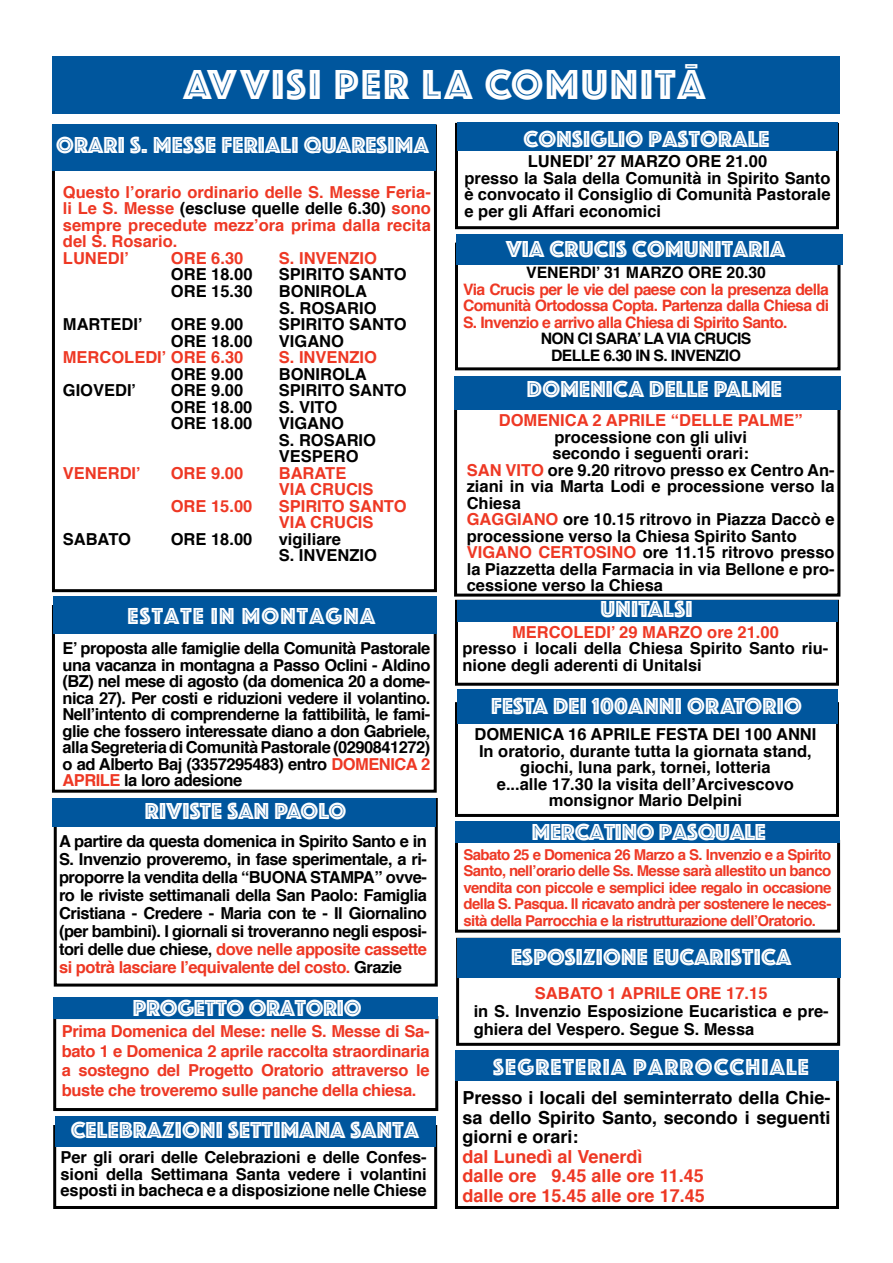
<style>
.page{position:relative;width:893px;height:1263px;background:#fff}
.page>*{position:absolute;margin:0;border:0;box-sizing:border-box;transform-origin:0 0}
.t1{font:43.5px "Phosphate Inline";letter-spacing:.05em;color:#fff}
.t2{font:24px "Phosphate Inline";letter-spacing:.01em;color:#fff}
.t3{font:24px "Phosphate Inline";letter-spacing:.05em;color:#fff}
.t4{font:24px "Phosphate Inline";letter-spacing:-.01em;color:#fff}
.t5{font:700 18px/19.5px "Helvetica";color:#000;text-align:justify}
.t6{font:700 18px/19.5px "Helvetica";color:#ee3824}
.t7{font:700 16.5px/16.5px "Helvetica";color:#000}
.t8{font:700 16.5px/16.5px "Helvetica";color:#ee3824}
.t9{font:700 15.75px/16.5px "Helvetica";letter-spacing:-.04em;color:#ee3824;text-align:justify}
.t10{font:700 15.75px/16.5px "Helvetica";letter-spacing:-.04em;color:#000;text-align:center}
.t11{font:700 15.75px "Helvetica";color:#000}
.t12{font:700 15px/16.5px "Helvetica";letter-spacing:-.04em;color:#ee3824;text-align:justify}
.s1{color:#000}
.s2{color:#ee3824}
</style>
<div class="page">
<div style="left:52px;top:56px;width:788px;height:58px;background:#00569d"></div>
<div style="left:455px;top:1058px;width:384px;height:151px;border:3px solid #000"></div>
<div style="left:455px;top:1050px;width:383px;height:31px;background:#00569d"></div>
<div style="left:52px;top:124px;width:385px;height:468px;border:3px solid #000"></div>
<div style="left:53px;top:124px;width:383px;height:47px;background:#00569d"></div>
<div style="left:54px;top:798px;width:384px;height:188px;border:3px solid #000"></div>
<div style="left:53px;top:798px;width:383px;height:29px;background:#00569d"></div>
<div style="left:456px;top:938px;width:384px;height:108px;border:3px solid #000"></div>
<div style="left:457px;top:938px;width:383px;height:40px;background:#00569d"></div>
<div style="left:455px;top:840px;width:385px;height:93px;border:3px solid #000"></div>
<div style="left:455px;top:821px;width:385px;height:21px;background:#00569d"></div>
<div style="left:52px;top:605px;width:385px;height:188px;border:3px solid #000"></div>
<div style="left:53px;top:597px;width:383px;height:37px;background:#00569d"></div>
<div style="left:454px;top:390px;width:386px;height:207px;border:3px solid #000"></div>
<div style="left:454px;top:376px;width:386px;height:33px;background:#00569d"></div>
<div style="left:455px;top:243px;width:385px;height:127px;border:3px solid #000"></div>
<div style="left:456px;top:234px;width:387px;height:30px;background:#00569d"></div>
<div style="left:455px;top:702px;width:384px;height:115px;border:3px solid #000"></div>
<div style="left:457px;top:689px;width:381px;height:35px;background:#00569d"></div>
<div style="left:455px;top:123px;width:384px;height:106px;border:3px solid #000"></div>
<div style="left:457px;top:123px;width:381px;height:28px;background:#00569d"></div>
<div style="left:455px;top:600px;width:384px;height:86px;border:3px solid #000"></div>
<div style="left:457px;top:600px;width:381px;height:21px;background:#00569d"></div>
<div style="left:53px;top:1125px;width:384px;height:84px;border:3px solid #000"></div>
<div style="left:55px;top:1116px;width:381px;height:31px;background:#00569d"></div>
<div style="left:53px;top:1016px;width:385px;height:95px;border:3px solid #000"></div>
<div style="left:53px;top:997px;width:385px;height:21px;background:#00569d"></div>
<h1 class="t1" style="left:184px;top:54px;width:523px">AVVISI PER LA COMUNITĀ</h1>
<h2 class="t2" style="left:56px;top:128px;width:374px">ORARI S. MESSE FERIALI QUARESIMA</h2>
<p class="t8" style="left:63px;top:184px;width:369px">Questo l’orario ordinario delle S. Messe Feria&shy;li Le S. Messe <span class="s1">(escluse quelle delle 6.30)</span> sono sempre precedute mezz’ora prima dalla recita del S. Rosario.<br>LUNEDI’</p>
<p class="t8" style="left:171px;top:250px;width:74px">ORE 6.30</p>
<p class="t8" style="left:279px;top:250px;width:100px">S. INVENZIO</p>
<p class="t7" style="left:171px;top:267px;width:83px">ORE 18.00</p>
<p class="t7" style="left:279px;top:267px;width:129px">SPIRITO SANTO</p>
<p class="t7" style="left:171px;top:283px;width:83px">ORE 15.30</p>
<p class="t7" style="left:279px;top:283px;width:99px">BONIROLA<br>S. ROSARIO</p>
<p class="t7" style="left:63px;top:316px;width:81px">MARTEDI’</p>
<p class="t7" style="left:171px;top:316px;width:74px">ORE 9.00</p>
<p class="t7" style="left:279px;top:316px;width:129px">SPIRITO SANTO</p>
<p class="t7" style="left:171px;top:333px;width:83px">ORE 18.00</p>
<p class="t7" style="left:279px;top:333px;width:67px">VIGANO</p>
<p class="t8" style="left:63px;top:349px;width:182px">MERCOLEDI’ ORE 6.30</p>
<p class="t8" style="left:279px;top:349px;width:100px">S. INVENZIO</p>
<p class="t7" style="left:171px;top:366px;width:74px">ORE 9.00</p>
<p class="t7" style="left:279px;top:366px;width:89px">BONIROLA</p>
<p class="t7" style="left:63px;top:382px;width:75px">GIOVEDI’</p>
<p class="t7" style="left:171px;top:382px;width:74px">ORE 9.00</p>
<p class="t7" style="left:279px;top:382px;width:129px">SPIRITO SANTO</p>
<p class="t7" style="left:171px;top:399px;width:83px">ORE 18.00</p>
<p class="t7" style="left:279px;top:399px;width:60px">S. VITO</p>
<p class="t7" style="left:171px;top:415px;width:83px">ORE 18.00</p>
<p class="t7" style="left:279px;top:415px;width:99px">VIGANO<br>S. ROSARIO<br>VESPERO</p>
<p class="t8" style="left:63px;top:465px;width:79px">VENERDI’</p>
<p class="t8" style="left:171px;top:465px;width:74px">ORE 9.00</p>
<p class="t8" style="left:279px;top:465px;width:96px">BARATE<br>VIA CRUCIS</p>
<p class="t8" style="left:171px;top:498px;width:83px">ORE 15.00</p>
<p class="t8" style="left:279px;top:498px;width:129px">SPIRITO SANTO<br>VIA CRUCIS</p>
<p class="t7" style="left:63px;top:531px;width:70px">SABATO</p>
<p class="t7" style="left:171px;top:531px;width:83px">ORE 18.00</p>
<p class="t7" style="left:279px;top:531px;width:100px">vigiliare<br>S. INVENZIO</p>
<h2 class="t3" style="left:128px;top:598px;width:249px">ESTATE IN MONTAGNA</h2>
<p class="t7" style="left:62px;top:640px;width:369px;text-align:justify">E’ proposta alle famiglie della Comunità Pastorale una vacanza in montagna a Passo Oclini - Aldino (BZ) nel mese di agosto (da domenica 20 a dome&shy;nica 27). Per costi e riduzioni vedere il volantino.<br>Nell’intento di comprenderne la fattibilità, le fami&shy;glie che fossero interessate diano a don Gabriele, alla Segreteria di Comunità Pastorale (0290841272) o ad Alberto Baj (3357295483) entro <span class="s2">DOMENICA 2<br>APRILE</span> la loro adesione</p>
<h2 class="t2" style="left:145px;top:794px;width:203px">RIVISTE SAN PAOLO</h2>
<p class="t7" style="left:59px;top:832px;width:369px;line-height:18px;text-align:justify">A partire da questa domenica in Spirito Santo e in S. Invenzio proveremo, in fase sperimentale, a ri&shy;proporre la vendita della “BUONA STAMPA” ovve&shy;ro le riviste settimanali della San Paolo: Famiglia Cristiana - Credere - Maria con te - Il Giornalino (per bambini). I giornali si troveranno negli esposi&shy;tori delle due chiese, <span class="s2">dove nelle apposite cassette si potrà lasciare l’equivalente del costo.</span> Grazie</p>
<h2 class="t4" style="left:133px;top:991px;width:230px">PROGETTO ORATORIO</h2>
<p class="t8" style="left:62px;top:1022px;width:369px;line-height:19.5px;text-align:justify">Prima Domenica del Mese: nelle S. Messe di Sa&shy;bato 1 e Domenica 2 aprile raccolta straordinaria a sostegno del Progetto Oratorio attraverso le buste che troveremo sulle panche della chiesa.</p>
<h2 class="t2" style="left:71px;top:1113px;width:350px">CELEBRAZIONI SETTIMANA SANTA</h2>
<p class="t7" style="left:61px;top:1149px;width:368px;text-align:justify">Per gli orari delle Celebrazioni e delle Confes&shy;sioni della Settimana Santa vedere i volantini esposti in bacheca e a disposizione nelle Chiese</p>
<h2 class="t2" style="left:523px;top:121px;width:248px">CONSIGLIO PASTORALE</h2>
<p class="t7" style="left:465px;top:154px;width:367px;text-indent:63px">LUNEDI’ 27 MARZO ORE 21.00<br>presso la Sala della Comunità in Spirito Santo è convocato il Consiglio di Comunità Pastorale e per gli Affari economici</p>
<h2 class="t2" style="left:506px;top:232px;width:281px">VIA CRUCIS COMUNITARIA</h2>
<p class="t11" style="left:526px;top:260px;width:241px">VENERDI’ 31 MARZO ORE 20.30</p>
<p class="t9" style="left:463px;top:281px;width:367px">Via Crucis per le vie del paese con la presenza della Comunità Ortodossa Copta. Partenza dalla Chiesa di S. Invenzio e arrivo alla Chiesa di Spirito Santo.</p>
<p class="t10" style="left:541px;top:331px;width:212px">NON CI SARA’ LA VIA CRUCIS<br>DELLE 6.30 IN S. INVENZIO</p>
<h2 class="t2" style="left:527px;top:372px;width:256px">DOMENICA DELLE PALME</h2>
<p class="t8" style="left:499px;top:413px;width:305px">DOMENICA 2 APRILE “DELLE PALME”</p>
<p class="t7" style="left:554px;top:429px;width:194px">processione con gli ulivi</p>
<p class="t7" style="left:553px;top:446px;width:198px">secondo i seguenti orari:</p>
<p class="t7" style="left:467px;top:462px;width:369px"><span class="s2">SAN VITO</span> ore 9.20 ritrovo presso ex Centro An-</p>
<p class="t7" style="left:467px;top:479px;width:369px">ziani in via Marta Lodi e processione verso la</p>
<p class="t7" style="left:467px;top:495px;width:56px">Chiesa</p>
<p class="t7" style="left:467px;top:512px;width:369px"><span class="s2">GAGGIANO</span> ore 10.15 ritrovo in Piazza Daccò e</p>
<p class="t7" style="left:467px;top:528px;width:332px">processione verso la Chiesa Spirito Santo</p>
<p class="t7" style="left:467px;top:545px;width:369px"><span class="s2">VIGANO CERTOSINO</span> ore 11.15 ritrovo presso</p>
<p class="t7" style="left:467px;top:561px;width:369px">la Piazzetta della Farmacia in via Bellone e pro-</p>
<p class="t7" style="left:467px;top:578px;width:198px">cessione verso la Chiesa</p>
<h2 class="t2" style="left:600px;top:592px;width:94px">UNITALSI</h2>
<p class="t8" style="left:512px;top:624px;width:268px">MERCOLEDI’ 29 MARZO ore 21.00</p>
<p class="t7" style="left:462px;top:640px;width:367px">presso i locali della Chiesa Spirito Santo riu&shy;nione degli aderenti di Unitalsi</p>
<h2 class="t2" style="left:491px;top:689px;width:312px">FESTA DEI 100ANNI ORATORIO</h2>
<p class="t7" style="left:474px;top:726px;width:344px;text-align:center">DOMENICA 16 APRILE FESTA DEI 100 ANNI In oratorio, durante tutta la giornata stand, giochi, luna park, tornei, lotteria<br>e...alle 17.30 la visita dell’Arcivescovo monsignor Mario Delpini</p>
<h2 class="t4" style="left:532px;top:815px;width:236px">MERCATINO PASQUALE</h2>
<p class="t12" style="left:463px;top:846px;width:369px">Sabato 25 e Domenica 26 Marzo a S. Invenzio e a Spirito Santo, nell’orario delle Ss. Messe sarà allestito un banco vendita con piccole e semplici idee regalo in occasione della S. Pasqua. Il ricavato andrà per sostenere le neces&shy;sità della Parrocchia e la ristrutturazione dell’Oratorio.</p>
<h2 class="t2" style="left:511px;top:940px;width:281px">ESPOSIZIONE EUCARISTICA</h2>
<p class="t8" style="left:535px;top:985px;width:234px">SABATO 1 APRILE ORE 17.15</p>
<p class="t7" style="left:474px;top:1002px;width:357px;line-height:18px">in S. Invenzio Esposizione Eucaristica e pre&shy;ghiera del Vespero. Segue S. Messa</p>
<h2 class="t3" style="left:493px;top:1049px;width:317px">SEGRETERIA PARROCCHIALE</h2>
<p class="t5" style="left:462px;top:1088px;width:369px">Presso i locali del seminterrato della Chie&shy;sa dello Spirito Santo, secondo i seguenti giorni e orari:</p>
<p class="t6" style="left:462px;top:1147px;width:244px">dal Lunedì al Venerdì<br>dalle ore 9.45 alle ore 11.45 dalle ore 15.45 alle ore 17.45</p>
</div>
